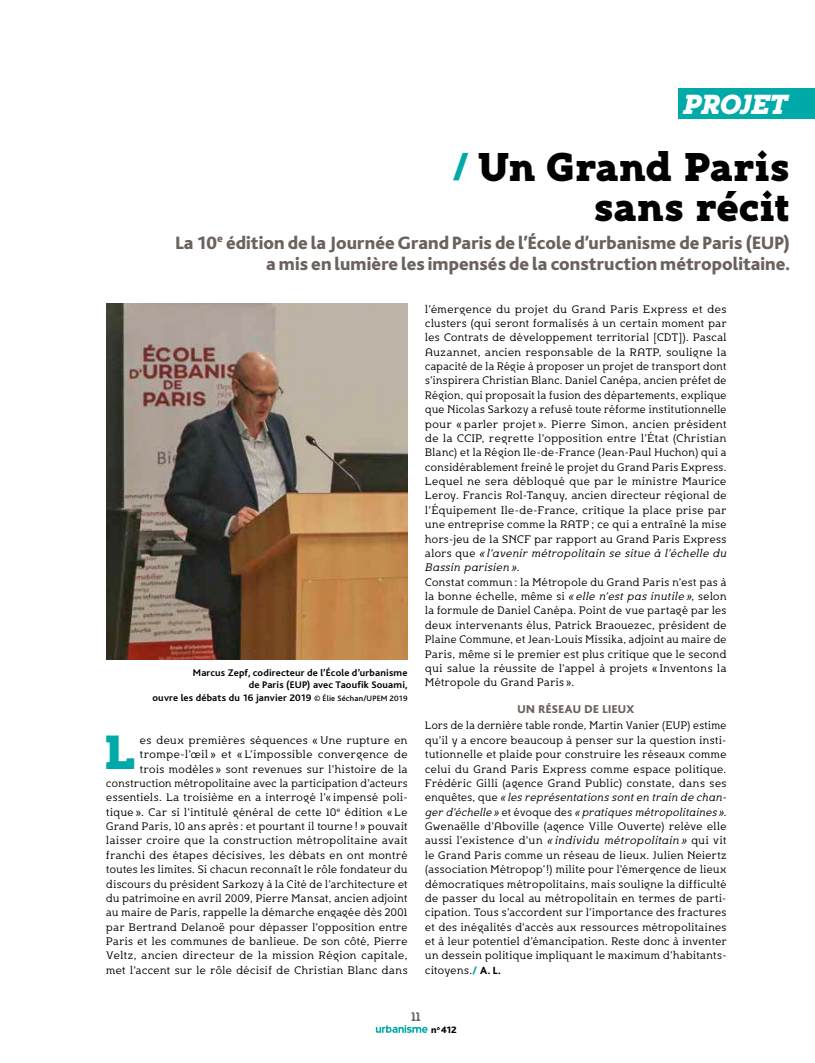
<style>
.page{position:relative;width:815px;height:1063px;background:#fff}
.page>*{position:absolute;margin:0;border:0;box-sizing:border-box;transform-origin:0 0}
.COURANT_Texte_lettri{font:900 47.75px "Egon";color:#00aaa8}
.COURANT_Titre_mineur{font:900 40px/40px "Egon";letter-spacing:-.015em;color:#000;text-align:right}
.t1{font:italic 900 27.5px "Egon";letter-spacing:-.04em;color:#fff}
.COURANT_Titre_majeur{font:800 18.75px/21.2px "Bliss";letter-spacing:.005em;color:#6c625d;text-align:right}
.t2{font:700 12.5px "Egon";color:#6c625d}
.COURANT_Inter{font:800 11.88px "Bliss";letter-spacing:.035em;color:#6c625d}
.COURANT_Texte_lettri-2{font:300 10.88px/14.4px "Egon";letter-spacing:.05em;color:#000;text-align:right}
.COURANT_Texte{font:300 10.88px/14.4px "Egon";letter-spacing:.045em;color:#000;text-align:justify}
.COURANT_Légende{font:700 10px/12.5px "Bliss";letter-spacing:.015em;color:#000;text-align:right;scale:1.04 1}
.t3{font:800 9.75px "Bliss";color:#000}
.s1{font-family:"Bliss";font-weight:800;font-size:37.5px;color:#00aaa8}
.s2{font-weight:500;font-size:8.12px}
.s3{font-style:italic}
.s4{font-family:"Bliss";font-weight:800;color:#00aaa8}
.s5{font-family:"Bliss";font-weight:800}
</style>
<div class="page">
<svg style="left:376px;top:1025px;width:52px;height:8px"></svg>
<div style="left:679px;top:89px;width:136px;height:30px;background:#00aaa8"></div>
<img style="left:106px;top:303px;width:301px;height:356px">
<p class="t1" style="left:682px;top:87px;width:106px">PROJET</p>
<p class="COURANT_Titre_mineur" style="left:453px;top:146px;width:339px"><span class="s1">/</span> Un Grand Paris sans récit</p>
<p class="COURANT_Titre_majeur" style="left:175px;top:233px;width:616px">La 10<sup>e</sup> édition de la Journée Grand Paris de l’École d’urbanisme de Paris (EUP) a mis en lumière les impensés de la construction métropolitaine.</p>
<p class="COURANT_Légende" style="left:152px;top:667px;width:247px">Marcus Zepf, codirecteur de l’École d’urbanisme<br>de Paris (EUP) avec Taoufik Souami,<br>ouvre les débats du 16 janvier 2019 <span class="s2">© Élie Séchan/UPEM 2019</span></p>
<p class="COURANT_Texte_lettri" style="left:103px;top:722px;width:34px">L</p>
<p class="COURANT_Texte_lettri-2" style="left:106px;top:733px;width:303px">es deux premières séquences « Une rupture en trompe-l’œil » et « L’impossible convergence de<br>trois modèles » sont revenues sur l’histoire de la construction métropolitaine avec la participation d’acteurs essentiels. La troisième en a interrogé l’« impensé poli&shy;tique ». Car si l’intitulé général de cette 10<sup>e</sup> édition « Le Grand Paris, 10 ans après : et pourtant il tourne ! » pouvait laisser croire que la construction métropolitaine avait franchi des étapes décisives, les débats en ont montré toutes les limites. Si chacun reconnaît le rôle fondateur du discours du président Sarkozy à la Cité de l’architecture et du patrimoine en avril 2009, Pierre Mansat, ancien adjoint au maire de Paris, rappelle la démarche engagée dès 2001 par Bertrand Delanoë pour dépasser l’opposition entre Paris et les communes de banlieue. De son côté, Pierre Veltz, ancien directeur de la mission Région capitale, met l’accent sur le rôle décisif de Christian Blanc dans</p>
<p class="COURANT_Texte_lettri-2" style="left:425px;top:302px;width:303px;text-align:justify">l’émergence du projet du Grand Paris Express et des clusters (qui seront formalisés à un certain moment par les Contrats de développement territorial [CDT]). Pascal Auzannet, ancien responsable de la RATP, souligne la capacité de la Régie à proposer un projet de transport dont s’inspirera Christian Blanc. Daniel Canépa, ancien préfet de Région, qui proposait la fusion des départements, explique que Nicolas Sarkozy a refusé toute réforme institutionnelle pour « parler projet ». Pierre Simon, ancien président de la CCIP, regrette l’opposition entre l’État (Christian Blanc) et la Région Ile-de-France (Jean-Paul Huchon) qui a considérablement freiné le projet du Grand Paris Express.<br>Lequel ne sera débloqué que par le ministre Maurice Leroy. Francis Rol-Tanguy, ancien directeur régional de l’Équipement Ile-de-France, critique la place prise par une entreprise comme la RATP ; ce qui a entraîné la mise hors-jeu de la SNCF par rapport au Grand Paris Express alors que <span class="s3">« l’avenir métropolitain se situe à l’échelle du Bassin parisien »</span>.</p>
<p class="COURANT_Texte" style="left:425px;top:575px;width:303px">Constat commun : la Métropole du Grand Paris n’est pas à la bonne échelle, même si <span class="s3">« elle n’est pas inutile »</span>, selon la formule de Daniel Canépa. Point de vue partagé par les deux intervenants élus, Patrick Braouezec, président de Plaine Commune, et Jean-Louis Missika, adjoint au maire de Paris, même si le premier est plus critique que le second qui salue la réussite de l’appel à projets « Inventons la Métropole du Grand Paris ».</p>
<p class="COURANT_Inter" style="left:517px;top:703px;width:118px">UN RÉSEAU DE LIEUX</p>
<p class="COURANT_Texte" style="left:425px;top:718px;width:303px">Lors de la dernière table ronde, Martin Vanier (EUP) estime qu’il y a encore beaucoup à penser sur la question insti&shy;tutionnelle et plaide pour construire les réseaux comme celui du Grand Paris Express comme espace politique.<br>Frédéric Gilli (agence Grand Public) constate, dans ses enquêtes, que <span class="s3">« les représentations sont en train de chan&shy;ger d’échelle »</span> et évoque des <span class="s3">« pratiques métropolitaines »</span>.<br>Gwenaëlle d’Aboville (agence Ville Ouverte) relève elle aussi l’existence d’un <span class="s3">« individu métropolitain »</span> qui vit le Grand Paris comme un réseau de lieux. Julien Neiertz (association Métropop’!) milite pour l’émergence de lieux démocratiques métropolitains, mais souligne la difficulté de passer du local au métropolitain en termes de parti&shy;cipation. Tous s’accordent sur l’importance des fractures et des inégalités d’accès aux ressources métropolitaines et à leur potentiel d’émancipation. Reste donc à inventer un dessein politique impliquant le maximum d’habitants&shy;citoyens.<span class="s4">/</span> <span class="s5">A. L.</span></p>
<p class="t2" style="left:411px;top:1009px;width:11px">11</p>
<p class="t3" style="left:431px;top:1025px;width:27px">n<sup>o</sup> 412</p>
</div>
